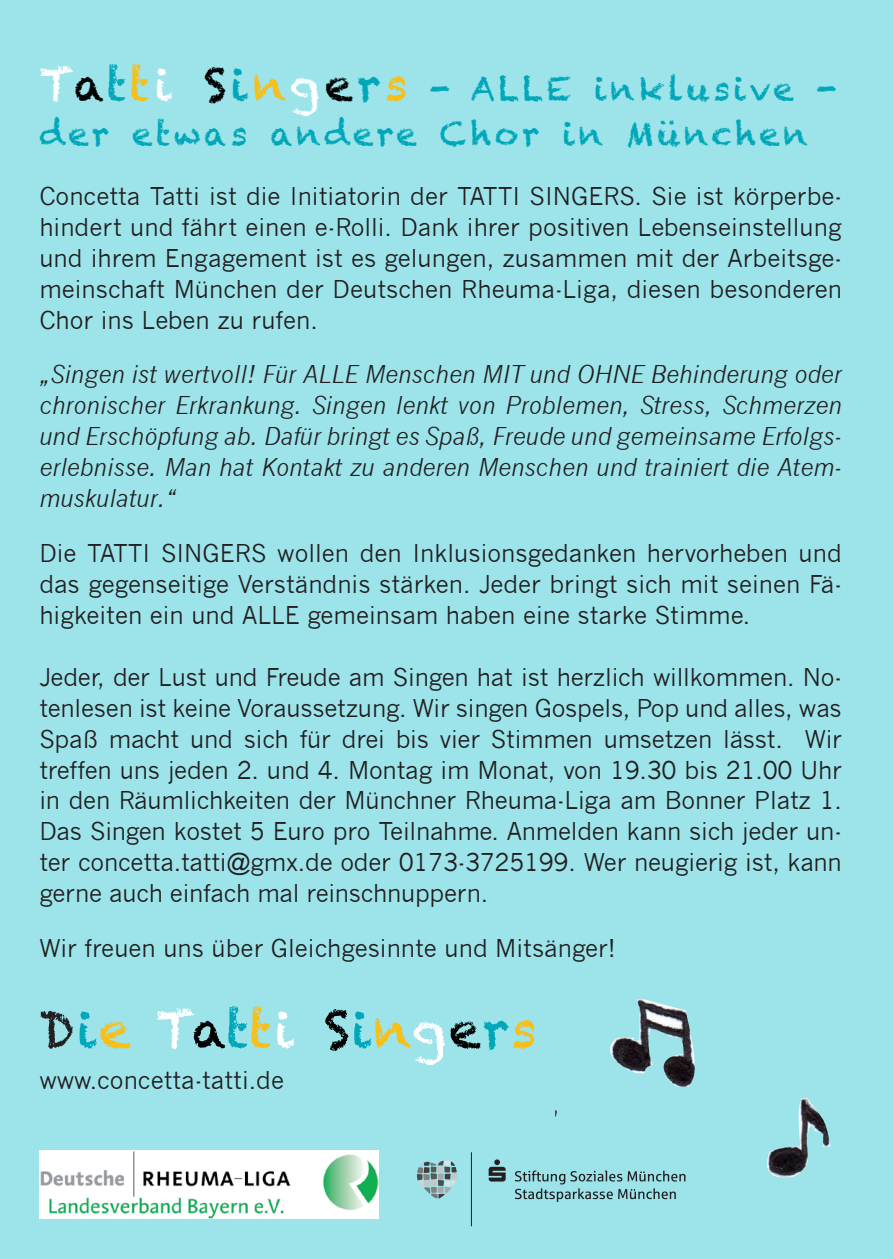
<style>
.page{position:relative;width:893px;height:1259px;background:#9ce3ea}
.page>*{position:absolute;margin:0;border:0;box-sizing:border-box;transform-origin:0 0}
.t1{font:51px "Chalkduster";letter-spacing:.035em;color:#00a7b9}
.t2{font:33px/45px "Chalkduster";letter-spacing:.1em;color:#00a7b9}
.t3{font:24px/30.9px "News Gothic";color:#231f20;text-align:justify}
.t4{font:italic 24px/30.9px "News Gothic";color:#231f20;text-align:justify}
.s1{font-size:45px;color:#fff}
.s2{font-size:45px;color:#000}
.s3{font-size:45px}
.s4{font-size:45px;color:#fbbe12}
.s5{color:#231f20}
.s6{color:#fbbe12}
.s7{color:#fff}
.s8{color:#000}
</style>
<div class="page">
<img style="left:555px;top:999px;width:148px;height:117px">
<img style="left:764px;top:1098px;width:67px;height:79px">
<svg style="left:489px;top:1159px;width:17px;height:22px"></svg>
<hr style="left:471px;top:1152px;width:1px;height:74px;background:#231f20">
<svg style="left:515px;top:1170px;width:170px;height:32px"></svg>
<svg style="left:417px;top:1160px;width:40px;height:38px"></svg>
<img style="left:39px;top:1151px;width:340px;height:68px">
<h2 class="t2" style="left:39px;top:66px;width:799px"><span class="s1">T</span><span class="s2">a</span><span class="s3">t</span><span class="s4">t</span><span class="s1">i</span> <span class="s2">S</span><span class="s3">i</span><span class="s4">n</span><span class="s1">g</span><span class="s2">e</span><span class="s3">r</span><span class="s4">s</span> - ALLE inklusive - der etwas andere Chor in München</h2>
<p class="t3" style="left:39px;top:180px;width:804px">Concetta Tatti ist die Initiatorin der TATTI SINGERS. Sie ist körperbe&shy;hindert und fährt einen e-Rolli. Dank ihrer positiven Lebenseinstellung und ihrem Engagement ist es gelungen, zusammen mit der Arbeitsge&shy;meinschaft München der Deutschen Rheuma-Liga, diesen besonderen Chor ins Leben zu rufen.</p>
<p class="t4" style="left:39px;top:359px;width:804px">„Singen ist wertvoll! Für ALLE Menschen MIT und OHNE Behinderung oder chronischer Erkrankung. Singen lenkt von Problemen, Stress, Schmerzen und Erschöpfung ab. Dafür bringt es Spaß, Freude und gemeinsame Erfolgs&shy;erlebnisse. Man hat Kontakt zu anderen Menschen und trainiert die Atem&shy;muskulatur.“</p>
<p class="t3" style="left:39px;top:537px;width:804px">Die TATTI SINGERS wollen den Inklusionsgedanken hervorheben und das gegenseitige Verständnis stärken. Jeder bringt sich mit seinen Fä&shy;higkeiten ein und ALLE gemeinsam haben eine starke Stimme.</p>
<p class="t3" style="left:39px;top:661px;width:804px">Jeder, der Lust und Freude am Singen hat ist herzlich willkommen. No&shy;tenlesen ist keine Voraussetzung. Wir singen Gospels, Pop und alles, was Spaß macht und sich für drei bis vier Stimmen umsetzen lässt. Wir treffen uns jeden 2. und 4. Montag im Monat, von 19.30 bis 21.00 Uhr in den Räumlichkeiten der Münchner Rheuma-Liga am Bonner Platz 1.<br>Das Singen kostet 5 Euro pro Teilnahme. Anmelden kann sich jeder un&shy;ter concetta.tatti@gmx.de oder 0173-3725199. Wer neugierig ist, kann gerne auch einfach mal reinschnuppern.</p>
<p class="t3" style="left:39px;top:932px;width:578px">Wir freuen uns über Gleichgesinnte und Mitsänger!</p>
<h1 class="t1" style="left:39px;top:997px;width:499px"><span class="s5">D</span>i<span class="s6">e</span> <span class="s7">T</span><span class="s8">a</span>t<span class="s6">t</span><span class="s7">i</span> <span class="s8">S</span>i<span class="s6">n</span><span class="s7">g</span><span class="s8">e</span>r<span class="s6">s</span></h1>
<p class="t3" style="left:39px;top:1064px;width:246px">www.concetta-tatti.de</p>
</div>
